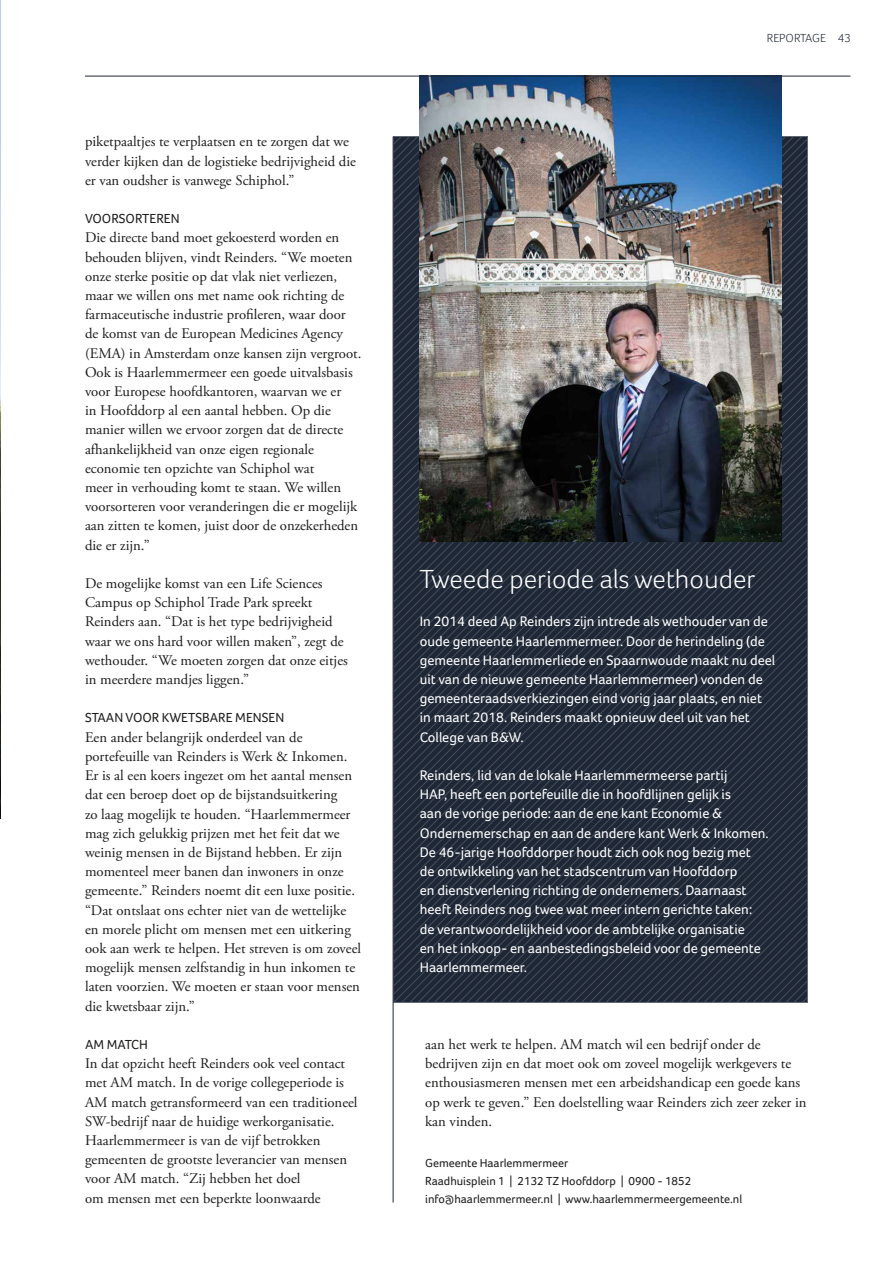
<style>
.page{position:relative;width:893px;height:1263px;background:#fff}
.page>*{position:absolute;margin:0;border:0;box-sizing:border-box;transform-origin:0 0}
.t1{font:300 27px "Foco";color:#fff}
.t2{font:14.7px/19.2px "Adobe Garamond Pro";color:#1c1c1b}
.t3{font:14.25px/19.2px "Foco";color:#fff}
.t4{font:13.5px "Foco";color:#1c1c1b}
.t5{font:12px/18px "Foco";color:#1c1c1b}
.t6{font:300 12px "Foco";color:#1e2736}
</style>
<div class="page">
<svg style="left:394px;top:136px;width:414px;height:866px;background:#252d3c"></svg>
<img style="left:0;top:0;width:1px;height:818px">
<hr style="left:393px;top:136px;width:1px;height:1066px;background:#1e2736">
<img style="left:420px;top:77px;width:361px;height:464px">
<hr style="left:85px;top:76px;width:765px;height:1px;background:#1e2736">
<p class="t2" style="left:85px;top:133px;width:272px">piketpaaltjes te verplaatsen en te zorgen dat we verder kijken dan de logistieke bedrijvigheid die er van oudsher is vanwege Schiphol.”</p>
<p class="t4" style="left:85px;top:211px;width:17px">Voorsor</p>
<p class="t4" style="left:142px;top:211px;width:16px">teren</p>
<p class="t2" style="left:85px;top:229px;width:278px">Die directe band moet gekoesterd worden en behouden blijven, vindt Reinders. “We moeten onze sterke positie op dat vlak niet verliezen, maar we willen ons met name ook richting de farmaceutische industrie profileren, waar door de komst van de European Medicines Agency (EMA) in Amsterdam onze kansen zijn vergroot.<br>Ook is Haarlemmermeer een goede uitvalsbasis voor Europese hoofdkantoren, waarvan we er<br>in Hoofddorp al een aantal hebben. Op die manier willen we ervoor zorgen dat de directe afhankelijkheid van onze eigen regionale economie ten opzichte van Schiphol wat<br>meer in verhouding komt te staan. We willen voorsorteren voor veranderingen die er mogelijk aan zitten te komen, juist door de onzekerheden die er zijn.”</p>
<p class="t2" style="left:85px;top:574px;width:264px">De mogelijke komst van een Life Sciences Campus op Schiphol Trade Park spreekt Reinders aan. “Dat is het type bedrijvigheid waar we ons hard voor willen maken”, zegt de wethouder. “We moeten zorgen dat onze eitjes in meerdere mandjes liggen.”</p>
<p class="t4" style="left:85px;top:710px;width:22px">Staan</p>
<p class="t4" style="left:126px;top:710px;width:10px">voor</p>
<p class="t4" style="left:162px;top:710px;width:42px">kwetsbare</p>
<p class="t4" style="left:235px;top:710px;width:19px">mensen</p>
<p class="t2" style="left:85px;top:728px;width:278px">Een ander belangrijk onderdeel van de portefeuille van Reinders is Werk &amp; Inkomen.<br>Er is al een koers ingezet om het aantal mensen dat een beroep doet op de bijstandsuitkering<br>zo laag mogelijk te houden. “Haarlemmermeer mag zich gelukkig prijzen met het feit dat we weinig mensen in de Bijstand hebben. Er zijn momenteel meer banen dan inwoners in onze gemeente.” Reinders noemt dit een luxe positie. “Dat ontslaat ons echter niet van de wettelijke en morele plicht om mensen met een uitkering ook aan werk te helpen. Het streven is om zoveel mogelijk mensen zelfstandig in hun inkomen te laten voorzien. We moeten er staan voor mensen die kwetsbaar zijn.”</p>
<p class="t4" style="left:85px;top:1036px;width:55px">AM match</p>
<p class="t2" style="left:85px;top:1054px;width:274px">In dat opzicht heeft Reinders ook veel contact met AM match. In de vorige collegeperiode is AM match getransformeerd van een traditioneel SW-bedrijf naar de huidige werkorganisatie.<br>Haarlemmermeer is van de vijf betrokken gemeenten de grootste leverancier van mensen voor AM match. “Zij hebben het doel<br>om mensen met een beperkte loonwaarde</p>
<p class="t6" style="left:767px;top:31px;width:86px">REPORTAGE 43</p>
<h1 class="t1" style="left:420px;top:563px;width:337px">Tweede periode als wethouder</h1>
<p class="t3" style="left:420px;top:612px;width:357px">In 2014 deed Ap Reinders zijn intrede als wethouder van de oude gemeente Haarlemmermeer. Door de herindeling (de gemeente Haarlemmerliede en Spaarnwoude maakt nu deel uit van de nieuwe gemeente Haarlemmermeer) vonden de gemeenteraadsverkiezingen eind vorig jaar plaats, en niet in maart 2018. Reinders maakt opnieuw deel uit van het College van B&amp;W.</p>
<p class="t3" style="left:420px;top:765px;width:350px">Reinders, lid van de lokale Haarlemmermeerse partij<br>HAP, heeft een portefeuille die in hoofdlijnen gelijk is<br>aan de vorige periode: aan de ene kant Economie &amp; Ondernemerschap en aan de andere kant Werk &amp; Inkomen.<br>De 46-jarige Hoofddorper houdt zich ook nog bezig met de ontwikkeling van het stadscentrum van Hoofddorp<br>en dienstverlening richting de ondernemers. Daarnaast heeft Reinders nog twee wat meer intern gerichte taken: de verantwoordelijkheid voor de ambtelijke organisatie<br>en het inkoop- en aanbestedingsbeleid voor de gemeente Haarlemmermeer.</p>
<p class="t2" style="left:425px;top:1035px;width:383px">aan het werk te helpen. AM match wil een bedrijf onder de bedrijven zijn en dat moet ook om zoveel mogelijk werkgevers te enthousiasmeren mensen met een arbeidshandicap een goede kans op werk te geven.” Een doelstelling waar Reinders zich zeer zeker in kan vinden.</p>
<p class="t5" style="left:425px;top:1153px;width:318px">Gemeente Haarlemmermeer<br>Raadhuisplein 1 | 2132 TZ Hoofddorp | 0900 - 1852 info@haarlemmermeer.nl | www.haarlemmermeergemeente.nl</p>
</div>
